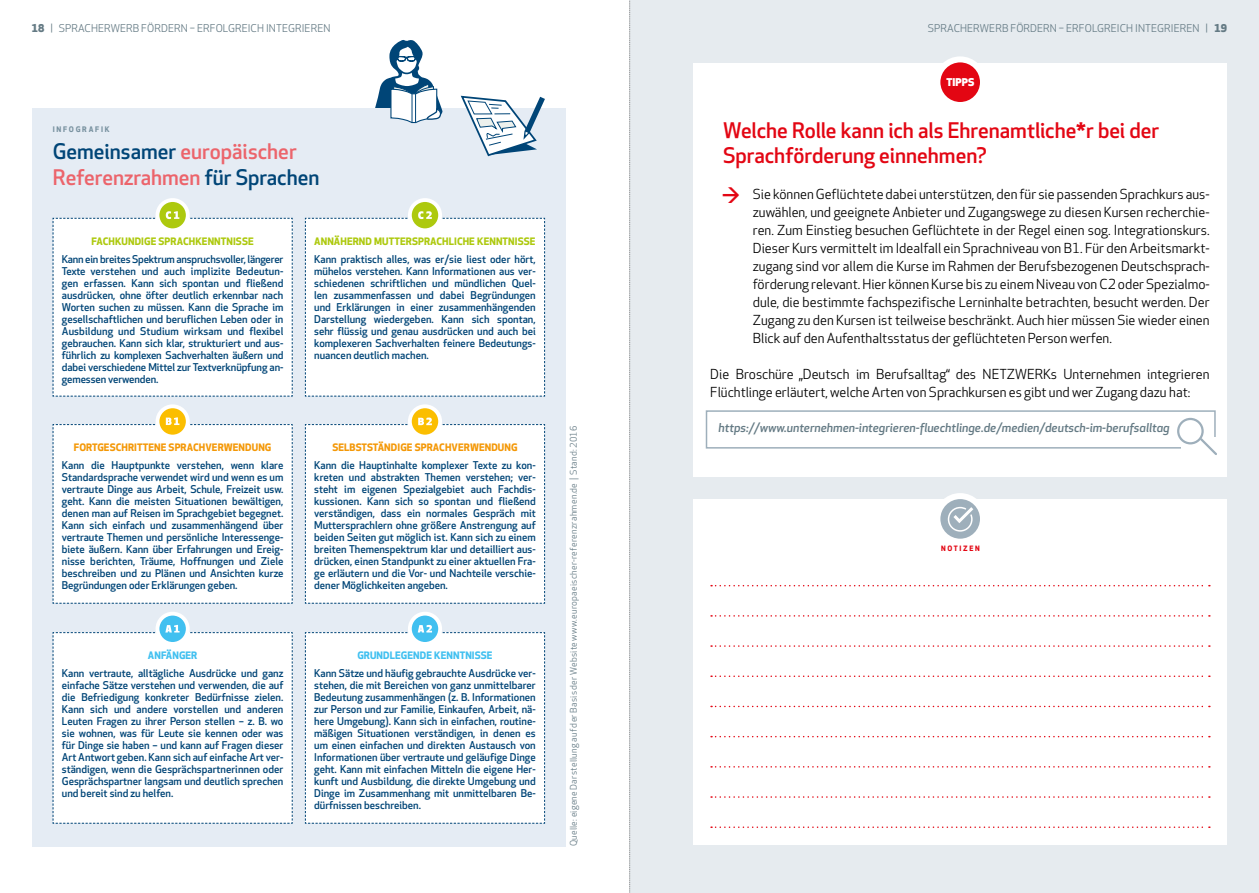
<style>
.page{position:relative;width:1259px;height:893px;background:#fff}
.page>*{position:absolute;margin:0;border:0;box-sizing:border-box;transform-origin:0 0}
.t1{font:500 21px/25.2px "Apex New";color:#e30613}
.t2{font:500 21px/25.5px "Apex New";color:#ec646b}
.t3{font:13.5px/18px "Apex New";color:#000;text-align:justify}
.t4{font:italic 500 12px "Apex New";color:#647a84}
.t5{font:500 10.5px/12px "Apex New";color:#004577;text-align:justify}
.t6{font:10.5px "Apex New";letter-spacing:.01em;color:#647a84}
.t7{font:800 10.5px "Apex New";letter-spacing:.01em;color:#fff}
.t8{font:700 10.05px "Apex New";letter-spacing:.01em;color:#adc90e}
.t9{font:700 10.05px "Apex New";letter-spacing:.01em;color:#f49807}
.t10{font:700 10.05px "Apex New";letter-spacing:.01em;color:#41c0f0}
.t11{font:9px "Apex New";letter-spacing:.03em;color:#647a84}
.t12{font:700 7.5px "Apex New";letter-spacing:.235em;color:#7992a0}
.t13{font:700 7.2px "Apex New";letter-spacing:.23em;color:#e30613}
.s1{font-weight:800}
.s2{color:#004577}
</style>
<div class="page">
<div style="left:32px;top:108px;width:534px;height:738px;background:#e5ecf4"></div>
<svg style="left:375px;top:40px;width:68px;height:84px"></svg>
<svg style="left:460px;top:95px;width:85px;height:62px"></svg>
<svg style="left:410px;top:200px;width:30px;height:30px"></svg>
<div style="left:408px;top:198px;width:34px;height:34px;border:4px solid #fff;border-radius:50%"></div>
<div style="left:305px;top:211px;width:240px;height:186px;background:#fff"></div>
<svg style="left:410px;top:406px;width:30px;height:30px"></svg>
<div style="left:408px;top:404px;width:34px;height:34px;border:4px solid #fff;border-radius:50%"></div>
<div style="left:305px;top:418px;width:240px;height:186px;background:#fff"></div>
<svg style="left:410px;top:614px;width:30px;height:30px"></svg>
<div style="left:408px;top:612px;width:34px;height:34px;border:4px solid #fff;border-radius:50%"></div>
<div style="left:305px;top:625px;width:240px;height:199px;background:#fff"></div>
<svg style="left:158px;top:200px;width:30px;height:30px"></svg>
<div style="left:156px;top:198px;width:34px;height:34px;border:4px solid #fff;border-radius:50%"></div>
<div style="left:52px;top:211px;width:241px;height:186px;background:#fff"></div>
<svg style="left:158px;top:406px;width:30px;height:30px"></svg>
<div style="left:156px;top:404px;width:34px;height:34px;border:4px solid #fff;border-radius:50%"></div>
<svg style="left:52px;top:417px;width:241px;height:187px;background:#fbfbfb"></svg>
<svg style="left:158px;top:614px;width:30px;height:30px"></svg>
<div style="left:156px;top:612px;width:34px;height:34px;border:4px solid #fff;border-radius:50%"></div>
<div style="left:53px;top:625px;width:240px;height:199px;background:#fff"></div>
<div style="left:629px;top:0;width:630px;height:893px;background:#e6ebef"></div>
<div style="left:693px;top:64px;width:534px;height:413px;background:#fff"></div>
<svg style="left:937px;top:59px;width:46px;height:46px"></svg>
<div style="left:934px;top:56px;width:52px;height:52px;border:6px solid #fff;border-radius:50%"></div>
<div style="left:693px;top:500px;width:534px;height:345px;background:#fff"></div>
<svg style="left:711px;top:645px;width:499px;height:2px"></svg>
<svg style="left:711px;top:675px;width:499px;height:2px"></svg>
<svg style="left:711px;top:706px;width:499px;height:1px"></svg>
<svg style="left:711px;top:736px;width:499px;height:1px"></svg>
<svg style="left:711px;top:766px;width:499px;height:2px"></svg>
<svg style="left:711px;top:796px;width:499px;height:2px"></svg>
<svg style="left:711px;top:826px;width:499px;height:2px"></svg>
<svg style="left:711px;top:585px;width:499px;height:1px"></svg>
<svg style="left:711px;top:615px;width:499px;height:2px"></svg>
<svg style="left:937px;top:496px;width:46px;height:46px"></svg>
<div style="left:934px;top:493px;width:52px;height:52px;border:6px solid #fff;border-radius:50%"></div>
<svg style="left:947px;top:504px;width:29px;height:28px"></svg>
<div style="left:706px;top:410px;width:509px;height:39px;background:#fff;border:2px solid #9eafbb"></div>
<div style="left:1181px;top:437px;width:40px;height:23px;background:#fff"></div>
<div style="left:1177px;top:418px;width:26px;height:26px;border:2px solid #9eafbb;border-radius:50%"></div>
<svg style="left:1198px;top:436px;width:19px;height:19px"></svg>
<svg style="left:629px;top:0;width:1px;height:893px"></svg>
<p class="t6" style="left:32px;top:23px;width:300px"><span class="s1">18</span> | SPRACHERWERB FÖRDERN – ERFOLGREICH INTEGRIEREN</p>
<p class="t12" style="left:53px;top:125px;width:58px">INFOGRAFIK</p>
<h1 class="t2" style="left:53px;top:140px;width:268px"><span class="s2">Gemeinsamer</span> europäischer<br>Referenzrahmen <span class="s2">für Sprachen</span></h1>
<p class="t8" style="left:91px;top:235px;width:164px">FACHKUNDIGE SPRACHKENNTNISSE</p>
<p class="t5" style="left:62px;top:253px;width:223px">Kann ein breites Spektrum anspruchsvoller, längerer Texte verstehen und auch implizite Bedeutun&shy;gen erfassen. Kann sich spontan und fließend ausdrücken, ohne öfter deutlich erkennbar nach Worten suchen zu müssen. Kann die Sprache im gesellschaftlichen und beruflichen Leben oder in Ausbildung und Studium wirksam und flexibel gebrauchen. Kann sich klar, strukturiert und aus&shy;führlich zu komplexen Sachverhalten äußern und dabei verschiedene Mittel zur Textverknüpfung an&shy;gemessen verwenden.</p>
<p class="t9" style="left:74px;top:442px;width:199px">FORTGESCHRITTENE SPRACHVERWENDUNG</p>
<p class="t5" style="left:62px;top:460px;width:223px">Kann die Hauptpunkte verstehen, wenn klare Standardsprache verwendet wird und wenn es um vertraute Dinge aus Arbeit, Schule, Freizeit usw. geht. Kann die meisten Situationen bewältigen, denen man auf Reisen im Sprachgebiet begegnet.<br>Kann sich einfach und zusammenhängend über vertraute Themen und persönliche Interessenge&shy;biete äußern. Kann über Erfahrungen und Ereig&shy;nisse berichten, Träume, Hoffnungen und Ziele beschreiben und zu Plänen und Ansichten kurze Begründungen oder Erklärungen geben.</p>
<p class="t10" style="left:148px;top:650px;width:51px">ANFÄNGER</p>
<p class="t5" style="left:62px;top:668px;width:223px">Kann vertraute, alltägliche Ausdrücke und ganz einfache Sätze verstehen und verwenden, die auf die Befriedigung konkreter Bedürfnisse zielen.<br>Kann sich und andere vorstellen und anderen Leuten Fragen zu ihrer Person stellen – z. B. wo sie wohnen, was für Leute sie kennen oder was für Dinge sie haben – und kann auf Fragen dieser Art Antwort geben. Kann sich auf einfache Art ver&shy;ständigen, wenn die Gesprächspartnerinnen oder Gesprächspartner langsam und deutlich sprechen und bereit sind zu helfen.</p>
<p class="t8" style="left:314px;top:235px;width:223px">ANNÄHERND MUTTERSPRACHLICHE KENNTNISSE</p>
<p class="t5" style="left:314px;top:253px;width:223px">Kann praktisch alles, was er/sie liest oder hört, mühelos verstehen. Kann Informationen aus ver&shy;schiedenen schriftlichen und mündlichen Quel&shy;len zusammenfassen und dabei Begründungen und Erklärungen in einer zusammenhängenden Darstellung wiedergeben. Kann sich spontan, sehr flüssig und genau ausdrücken und auch bei komplexeren Sachverhalten feinere Bedeutungs&shy;nuancen deutlich machen.</p>
<p class="t9" style="left:332px;top:442px;width:187px">SELBSTSTÄNDIGE SPRACHVERWENDUNG</p>
<p class="t5" style="left:314px;top:460px;width:223px">Kann die Hauptinhalte komplexer Texte zu kon&shy;kreten und abstrakten Themen verstehen; ver&shy;steht im eigenen Spezialgebiet auch Fachdis&shy;kussionen. Kann sich so spontan und fließend verständigen, dass ein normales Gespräch mit Muttersprachlern ohne größere Anstrengung auf beiden Seiten gut möglich ist. Kann sich zu einem breiten Themenspektrum klar und detailliert aus&shy;drücken, einen Standpunkt zu einer aktuellen Fra&shy;ge erläutern und die Vor- und Nachteile verschie&shy;dener Möglichkeiten angeben.</p>
<p class="t10" style="left:357px;top:650px;width:137px">GRUNDLEGENDE KENNTNISSE</p>
<p class="t5" style="left:314px;top:668px;width:223px">Kann Sätze und häufig gebrauchte Ausdrücke ver&shy;stehen, die mit Bereichen von ganz unmittelbarer Bedeutung zusammenhängen (z. B. Informationen zur Person und zur Familie, Einkaufen, Arbeit, nä&shy;here Umgebung). Kann sich in einfachen, routine&shy;mäßigen Situationen verständigen, in denen es um einen einfachen und direkten Austausch von Informationen über vertraute und geläufige Dinge geht. Kann mit einfachen Mitteln die eigene Her&shy;kunft und Ausbildung, die direkte Umgebung und Dinge im Zusammenhang mit unmittelbaren Be&shy;dürfnissen beschreiben.</p>
<p class="t11" style="left:568px;top:846px;width:422px;rotate:-90deg">Quelle: eigene Darstellung auf der Basis der Website www.europaeischer-referenzrahmen.de | Stand: 2016</p>
<p class="t6" style="left:928px;top:23px;width:301px">SPRACHERWERB FÖRDERN – ERFOLGREICH INTEGRIEREN | <span class="s1">19</span></p>
<p class="t7" style="left:946px;top:76px;width:30px">TIPPS</p>
<h1 class="t1" style="left:723px;top:119px;width:438px">Welche Rolle kann ich als Ehrenamtliche*r bei der<br>Sprachförderung einnehmen?</h1>
<p class="t3" style="left:753px;top:186px;width:458px">Sie können Geflüchtete dabei unterstützen, den für sie passenden Sprachkurs aus&shy;zuwählen, und geeignete Anbieter und Zugangswege zu diesen Kursen recherchie&shy;ren. Zum Einstieg besuchen Geflüchtete in der Regel einen sog. Integrationskurs.<br>Dieser Kurs vermittelt im Idealfall ein Sprachniveau von B1. Für den Arbeitsmarkt&shy;zugang sind vor allem die Kurse im Rahmen der Berufsbezogenen Deutschsprach&shy;förderung relevant. Hier können Kurse bis zu einem Niveau von C2 oder Spezialmo&shy;dule, die bestimmte fachspezifische Lerninhalte betrachten, besucht werden. Der Zugang zu den Kursen ist teilweise beschränkt. Auch hier müssen Sie wieder einen Blick auf den Aufenthaltsstatus der geflüchteten Person werfen.</p>
<p class="t3" style="left:710px;top:366px;width:501px">Die Broschüre „Deutsch im Berufsalltag“ des NETZWERKs Unternehmen integrieren<br>Flüchtlinge erläutert, welche Arten von Sprachkursen es gibt und wer Zugang dazu hat:</p>
<h1 class="t1" style="left:722px;top:184px;width:19px">→</h1>
<p class="t4" style="left:718px;top:421px;width:453px">https://www.unternehmen-integrieren-fluechtlinge.de/medien/deutsch-im-berufsalltag</p>
<p class="t13" style="left:941px;top:544px;width:40px">NOTIZEN</p>
</div>
